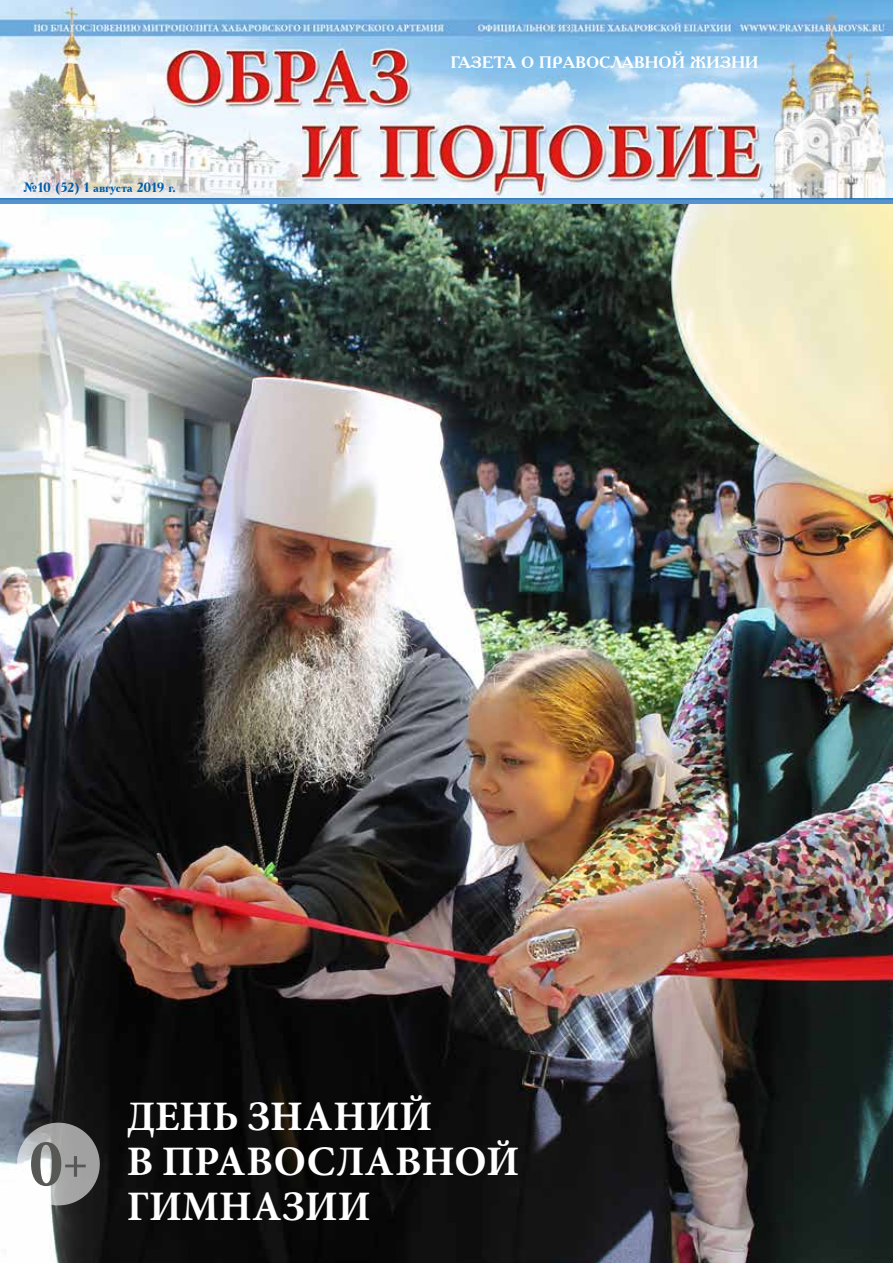
<style>
.page{position:relative;width:893px;height:1263px;background:#fff}
.page>*{position:absolute;margin:0;border:0;box-sizing:border-box;transform-origin:0 0}
.t1{font:700 42px/45px "Minion Pro";color:#fff}
.t2{font:700 16.5px "Academy C";color:#fff}
.t3{font:700 13.5px "Academy C";color:#005da9}
</style>
<div class="page">
<img style="left:0;top:203px;width:893px;height:1060px">
<img style="left:0;top:0;width:893px;height:198px">
<svg style="left:17px;top:1123px;width:83px;height:82px;fill:#a6a7a7"></svg>
<svg style="left:31px;top:1142px;width:55px;height:44px;background:#969696"></svg>
<svg style="left:0;top:199px;width:893px;height:4px;background:#4f90cc"></svg>
<hr style="left:0;top:198px;width:893px;height:1px;background:#005da9">
<p class="t3" style="left:23px;top:178px;width:155px">№10 (52) 1 августа 2019 г.</p>
<p class="t2" style="left:451px;top:51px;width:309px">ГАЗЕТА О ПРАВОСЛАВНОЙ ЖИЗНИ</p>
<p class="t1" style="left:127px;top:1093px;width:394px">ДЕНЬ ЗНАНИЙ<br>В ПРАВОСЛАВНОЙ<br>ГИМНАЗИИ</p>
</div>
